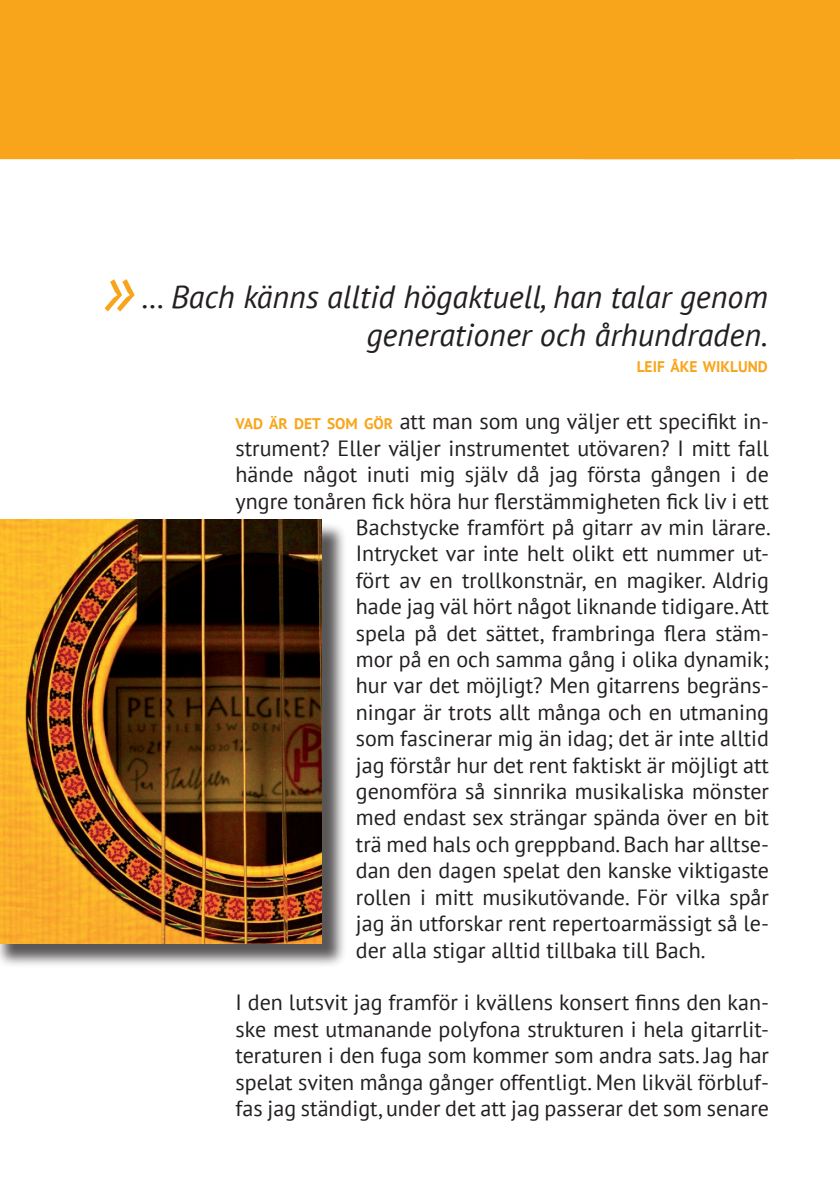
<style>
.page{position:relative;width:840px;height:1191px;background:#fff}
.page>*{position:absolute;margin:0;border:0;box-sizing:border-box;transform-origin:0 0}
.t1{font:italic 72px "PT Sans";color:#f9a51b}
.t2{font:italic 32px/38.4px "PT Sans";color:#231f20;text-align:right}
.t3{font:22px/26.4px "PT Sans";color:#231f20;text-align:justify}
.t4{font:700 15.4px "PT Sans";color:#f9a51b}
.s1{font-weight:700;font-size:15.4px;color:#f9a51b}
</style>
<div class="page">
<div style="left:793px;top:0;width:46px;height:159px;background:#f9a51b"></div>
<div style="left:0;top:0;width:793px;height:159px;background:#f9a51b"></div>
<div style="left:0;top:522px;width:347px;height:446px;background:#231f20;opacity:.75"></div>
<img style="left:0;top:519px;width:321px;height:424px">
<h1 class="t1" style="left:102px;top:243px;width:34px">»</h1>
<h2 class="t2" style="left:142px;top:277px;width:627px">… Bach känns alltid högaktuell, han talar genom generationer och århundraden.</h2>
<p class="t4" style="left:636px;top:357px;width:133px">LEIF ÅKE WIKLUND</p>
<p class="t3" style="left:235px;top:408px;width:534px"><span class="s1">VAD ÄR DET SOM GÖR</span> att man som ung väljer ett specifikt in-</p>
<p class="t3" style="left:235px;top:434px;width:534px">strument? Eller väljer instrumentet utövaren? I mitt fall</p>
<p class="t3" style="left:235px;top:461px;width:534px">hände något inuti mig själv då jag första gången i de</p>
<p class="t3" style="left:235px;top:487px;width:534px">yngre tonåren fick höra hur flerstämmigheten fick liv i ett</p>
<p class="t3" style="left:355px;top:513px;width:416px">Bachstycke framfört på gitarr av min lärare.</p>
<p class="t3" style="left:355px;top:540px;width:414px">Intrycket var inte helt olikt ett nummer ut-</p>
<p class="t3" style="left:355px;top:566px;width:414px">fört av en trollkonstnär, en magiker. Aldrig</p>
<p class="t3" style="left:355px;top:593px;width:414px">hade jag väl hört något liknande tidigare. Att</p>
<p class="t3" style="left:355px;top:619px;width:414px">spela på det sättet, frambringa flera stäm-</p>
<p class="t3" style="left:355px;top:645px;width:414px">mor på en och samma gång i olika dynamik;</p>
<p class="t3" style="left:355px;top:672px;width:414px">hur var det möjligt? Men gitarrens begräns-</p>
<p class="t3" style="left:355px;top:698px;width:414px">ningar är trots allt många och en utmaning</p>
<p class="t3" style="left:355px;top:725px;width:414px">som fascinerar mig än idag; det är inte alltid</p>
<p class="t3" style="left:355px;top:751px;width:414px">jag förstår hur det rent faktiskt är möjligt att</p>
<p class="t3" style="left:355px;top:777px;width:414px">genomföra så sinnrika musikaliska mönster</p>
<p class="t3" style="left:355px;top:804px;width:414px">med endast sex strängar spända över en bit</p>
<p class="t3" style="left:355px;top:830px;width:414px">trä med hals och greppband. Bach har alltse-</p>
<p class="t3" style="left:355px;top:857px;width:414px">dan den dagen spelat den kanske viktigaste</p>
<p class="t3" style="left:355px;top:883px;width:414px">rollen i mitt musikutövande. För vilka spår</p>
<p class="t3" style="left:355px;top:909px;width:414px">jag än utforskar rent repertoarmässigt så le-</p>
<p class="t3" style="left:355px;top:936px;width:351px">der alla stigar alltid tillbaka till Bach.</p>
<p class="t3" style="left:235px;top:989px;width:534px">I den lutsvit jag framför i kvällens konsert finns den kan&shy;ske mest utmanande polyfona strukturen i hela gitarrlit&shy;teraturen i den fuga som kommer som andra sats. Jag har spelat sviten många gånger offentligt. Men likväl förbluf&shy;fas jag ständigt, under det att jag passerar det som senare</p>
</div>
